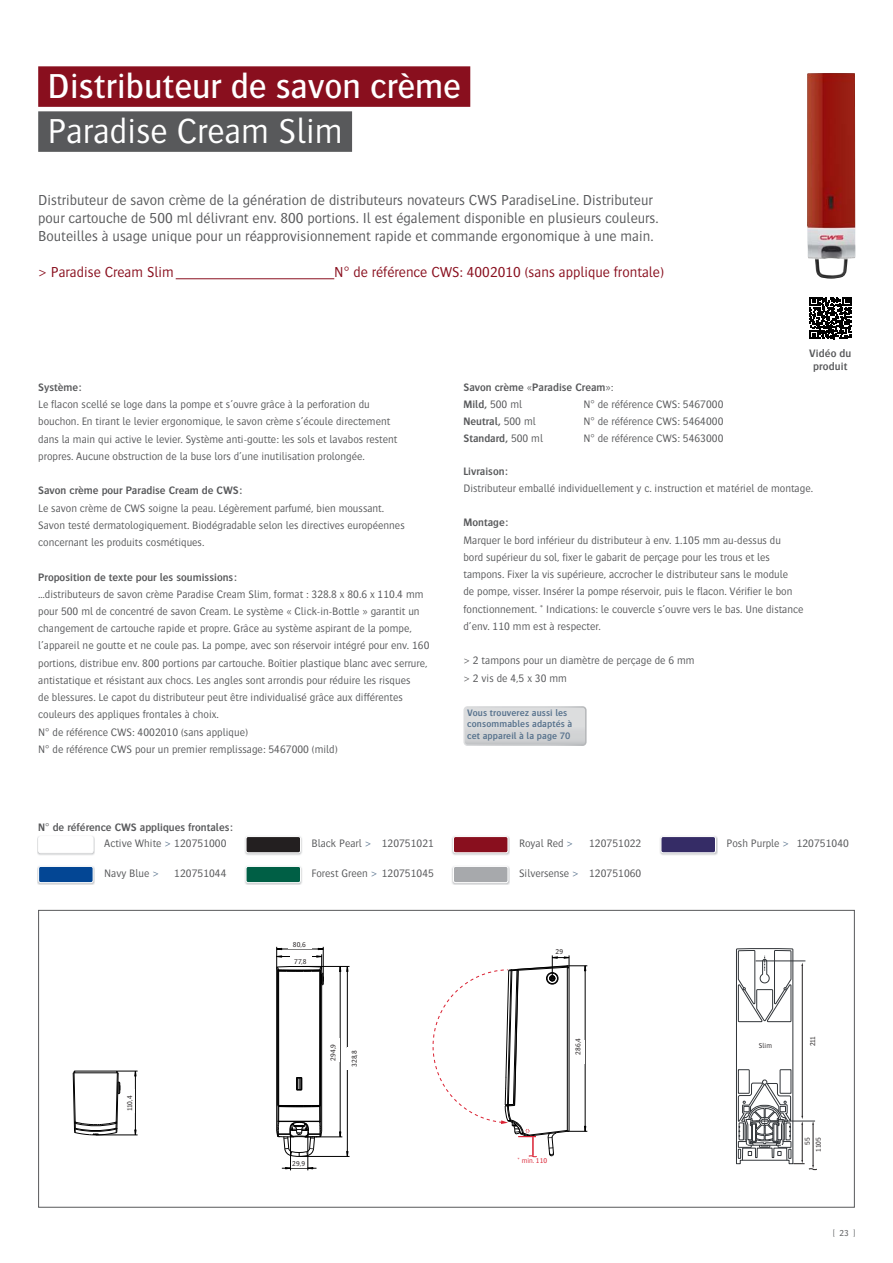
<style>
.page{position:relative;width:893px;height:1263px;background:#fff}
.page>*{position:absolute;margin:0;border:0;box-sizing:border-box;transform-origin:0 0}
.t1{font:500 36px "Bosis Std";color:#fff}
.t2{font:300 36px "Bosis Std";color:#fff}
.t3{font:300 15px/18px "Bosis Std";color:#58595b}
.t4{font:300 15px "Bosis Std";color:#890f1e}
.t5{font:300 11.25px/17.2px "Bosis Std";color:#58595b}
.t6{font:600 11.25px/17.2px "Bosis Std";color:#58595b}
.t7{font:600 9.75px/11.7px "Bosis Std";letter-spacing:.015em;color:#57728d}
.t8{font:300 9px "Bosis Std";color:#58595b}
.t9{font:300 7.35px/10.8px "Bosis";letter-spacing:.01em;color:#231f20;text-align:right}
.t10{font:300 7.35px "Bosis";letter-spacing:-.005em;color:#da2031}
.s1{font-weight:300}
.s2{color:#57728d}
</style>
<div class="page">
<img style="left:807px;top:73px;width:48px;height:206px">
<div style="left:38px;top:66px;width:432px;height:41px;background:#890f1e"></div>
<div style="left:38px;top:111px;width:314px;height:41px;background:#58595b"></div>
<hr style="left:176px;top:278px;width:158px;height:1px;background:#890f1e">
<img style="left:452px;top:836px;width:58px;height:19px">
<div style="left:453px;top:837px;width:55px;height:16px;background:#890f1e;border-radius:2px"></div>
<div style="left:453px;top:836px;width:55px;height:17px;border:1px solid #fff;border-radius:2px"></div>
<img style="left:452px;top:866px;width:58px;height:19px">
<div style="left:453px;top:866px;width:55px;height:17px;background:#a7a9ac;border-radius:2px"></div>
<div style="left:453px;top:866px;width:55px;height:17px;border:1px solid #fff;border-radius:2px"></div>
<img style="left:37px;top:866px;width:58px;height:19px">
<div style="left:39px;top:866px;width:54px;height:17px;background:#034694;border-radius:2px"></div>
<div style="left:38px;top:866px;width:55px;height:17px;border:1px solid #fff;border-radius:2px"></div>
<img style="left:37px;top:836px;width:58px;height:19px">
<div style="left:39px;top:837px;width:54px;height:16px;background:#fff;border-radius:2px"></div>
<div style="left:38px;top:836px;width:55px;height:17px;border:1px solid #fff;border-radius:2px"></div>
<img style="left:245px;top:836px;width:57px;height:19px">
<div style="left:246px;top:837px;width:54px;height:16px;background:#231f20;border-radius:2px"></div>
<div style="left:246px;top:836px;width:55px;height:17px;border:1px solid #fff;border-radius:2px"></div>
<img style="left:245px;top:866px;width:57px;height:19px">
<div style="left:246px;top:866px;width:54px;height:17px;background:#005f45;border-radius:2px"></div>
<div style="left:246px;top:866px;width:55px;height:17px;border:1px solid #fff;border-radius:2px"></div>
<img style="left:660px;top:836px;width:57px;height:19px">
<div style="left:661px;top:837px;width:54px;height:16px;background:#352c66;border-radius:2px"></div>
<div style="left:660px;top:836px;width:56px;height:17px;border:1px solid #fff;border-radius:2px"></div>
<svg style="left:463px;top:706px;width:123px;height:40px;background:#d5d7d8"></svg>
<svg style="left:72px;top:1070px;width:66px;height:66px"></svg>
<svg style="left:276px;top:946px;width:74px;height:225px"></svg>
<div style="left:331px;top:1038px;width:9px;height:24px;background:#fff"></div>
<div style="left:126px;top:1089px;width:9px;height:24px;background:#fff"></div>
<div style="left:288px;top:940px;width:24px;height:8px;background:#fff"></div>
<div style="left:347px;top:1047px;width:8px;height:22px;background:#fff"></div>
<div style="left:342px;top:1048px;width:5px;height:21px;background:#fff"></div>
<div style="left:290px;top:957px;width:21px;height:7px;background:#fff"></div>
<div style="left:289px;top:951px;width:21px;height:5px;background:#fff"></div>
<div style="left:291px;top:1162px;width:15px;height:6px;background:#fff"></div>
<svg style="left:736px;top:948px;width:81px;height:222px"></svg>
<svg style="left:433px;top:953px;width:155px;height:205px"></svg>
<svg style="left:809px;top:297px;width:43px;height:42px"></svg>
<h1 class="t1" style="left:47px;top:72px;width:415px">Distributeur de savon crème</h1>
<h1 class="t2" style="left:47px;top:117px;width:297px">Paradise Cream Slim</h1>
<p class="t3" style="left:38px;top:192px;width:622px">Distributeur de savon crème de la génération de distributeurs novateurs CWS ParadiseLine. Distributeur pour cartouche de 500 ml délivrant env. 800 portions. Il est également disponible en plusieurs couleurs.<br>Bouteilles à usage unique pour un réapprovisionnement rapide et commande ergonomique à une main.</p>
<h2 class="t4" style="left:38px;top:267px;width:137px">&gt; Paradise Cream Slim</h2>
<h2 class="t4" style="left:334px;top:267px;width:331px">N° de référence CWS: 4002010 (sans applique frontale)</h2>
<p class="t6" style="left:809px;top:347px;width:44px;line-height:13.5px;text-align:center">Vidéo du produit</p>
<p class="t6" style="left:38px;top:379px;width:45px">Système:</p>
<p class="t5" style="left:38px;top:396px;width:361px">Le flacon scellé se loge dans la pompe et s’ouvre grâce à la perforation du bouchon. En tirant le levier ergonomique, le savon crème s’écoule directement dans la main qui active le levier. Système anti-goutte: les sols et lavabos restent propres. Aucune obstruction de la buse lors d’une inutilisation prolongée.</p>
<p class="t6" style="left:38px;top:483px;width:205px">Savon crème pour Paradise Cream de CWS:</p>
<p class="t5" style="left:38px;top:500px;width:368px">Le savon crème de CWS soigne la peau. Légèrement parfumé, bien moussant.<br>Savon testé dermatologiquement. Biodégradable selon les directives européennes concernant les produits cosmétiques.</p>
<p class="t6" style="left:38px;top:569px;width:200px">Proposition de texte pour les soumissions:</p>
<p class="t5" style="left:38px;top:586px;width:393px">…distributeurs de savon crème Paradise Cream Slim, format : 328.8 x 80.6 x 110.4 mm pour 500 ml de concentré de savon Cream. Le système « Click-in-Bottle » garantit un changement de cartouche rapide et propre. Grâce au système aspirant de la pompe, l’appareil ne goutte et ne coule pas. La pompe, avec son réservoir intégré pour env. 160 portions, distribue env. 800 portions par cartouche. Boîtier plastique blanc avec serrure, antistatique et résistant aux chocs. Les angles sont arrondis pour réduire les risques<br>de blessures. Le capot du distributeur peut être individualisé grâce aux différentes couleurs des appliques frontales à choix.<br>N° de référence CWS: 4002010 (sans applique)<br>N° de référence CWS pour un premier remplissage: 5467000 (mild)</p>
<p class="t6" style="left:38px;top:820px;width:196px">N° de référence CWS appliques frontales:</p>
<p class="t6" style="left:463px;top:379px;width:151px">Savon crème «Paradise Cream»<span class="s1">:<br></span>Mild, <span class="s1">500 ml</span></p>
<p class="t5" style="left:583px;top:396px;width:142px">N° de référence CWS: 5467000</p>
<p class="t6" style="left:463px;top:414px;width:74px">Neutral, <span class="s1">500 ml</span></p>
<p class="t5" style="left:583px;top:414px;width:142px">N° de référence CWS: 5464000</p>
<p class="t6" style="left:463px;top:431px;width:81px">Standard, <span class="s1">500 ml</span></p>
<p class="t5" style="left:583px;top:431px;width:142px">N° de référence CWS: 5463000</p>
<p class="t6" style="left:463px;top:463px;width:46px">Livraison:</p>
<p class="t5" style="left:463px;top:480px;width:351px">Distributeur emballé individuellement y c. instruction et matériel de montage.</p>
<p class="t6" style="left:463px;top:515px;width:46px">Montage:</p>
<p class="t5" style="left:463px;top:532px;width:341px">Marquer le bord inférieur du distributeur à env. 1.105 mm au-dessus du bord supérieur du sol, fixer le gabarit de perçage pour les trous et les tampons. Fixer la vis supérieure, accrocher le distributeur sans le module<br>de pompe, visser. Insérer la pompe réservoir, puis le flacon. Vérifier le bon fonctionnement. * Indications: le couvercle s’ouvre vers le bas. Une distance d’env. 110 mm est à respecter.</p>
<p class="t5" style="left:463px;top:653px;width:233px">&gt; 2 tampons pour un diamètre de perçage de 6 mm &gt; 2 vis de 4,5 x 30 mm</p>
<p class="t7" style="left:467px;top:707px;width:107px">Vous trouverez aussi les consommables adaptés à cet appareil à la page 70</p>
<p class="t5" style="left:104px;top:835px;width:124px">Active White <span class="s2">&gt;</span> 120751000</p>
<p class="t5" style="left:726px;top:835px;width:124px">Posh Purple <span class="s2">&gt;</span> 120751040</p>
<p class="t5" style="left:104px;top:865px;width:56px">Navy Blue <span class="s2">&gt;</span></p>
<p class="t5" style="left:174px;top:865px;width:54px">120751044</p>
<p class="t5" style="left:312px;top:835px;width:124px">Black Pearl <span class="s2">&gt;</span> 120751021</p>
<p class="t5" style="left:312px;top:865px;width:124px">Forest Green <span class="s2">&gt;</span> 120751045</p>
<p class="t5" style="left:519px;top:835px;width:56px">Royal Red <span class="s2">&gt;</span></p>
<p class="t5" style="left:589px;top:835px;width:54px">120751022</p>
<p class="t5" style="left:519px;top:865px;width:124px">Silversense <span class="s2">&gt;</span> 120751060</p>
<p class="t9" style="left:124px;top:1111px;width:17px;rotate:-90deg">110,4</p>
<p class="t9" style="left:293px;top:939px;width:14px">80,6</p>
<p class="t9" style="left:294px;top:956px;width:14px">77,8</p>
<p class="t9" style="left:327px;top:1061px;width:18px;rotate:-90deg">294,9</p>
<p class="t9" style="left:349px;top:1067px;width:18px;rotate:-90deg">328,8</p>
<p class="t9" style="left:292px;top:1158px;width:14px">29,9</p>
<p class="t9" style="left:555px;top:946px;width:9px">29</p>
<p class="t9" style="left:573px;top:1055px;width:18px;rotate:-90deg">286,4</p>
<p class="t10" style="left:518px;top:1157px;width:31px">* min. 110</p>
<p class="t9" style="left:759px;top:1040px;width:15px">Slim</p>
<p class="t9" style="left:807px;top:1046px;width:12px;rotate:-90deg">211</p>
<p class="t9" style="left:802px;top:1152px;width:16px;rotate:-90deg">55<br>1105</p>
<p class="t8" style="left:833px;top:1229px;width:24px">[ 23 ]</p>
</div>
